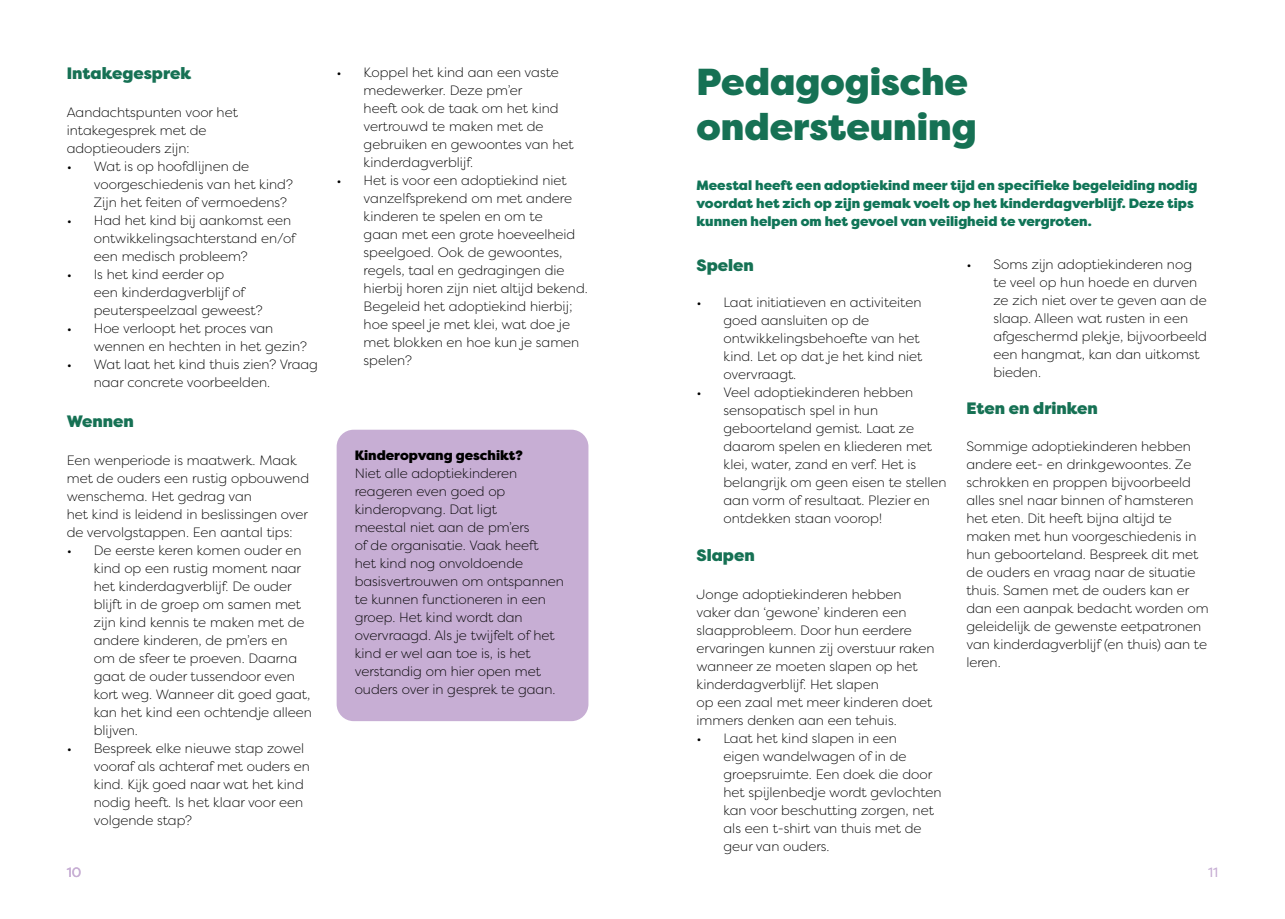
<style>
.page{position:relative;width:1285px;height:919px;background:#fff}
.page>*{position:absolute;margin:0;border:0;box-sizing:border-box;transform-origin:0 0}
.t1{font:900 37.5px/45px "Filson Pro";color:#167154}
.t2{font:900 16.5px "Filson Pro";color:#167154}
.t3{font:300 13.5px/18px "Filson Pro";color:#000}
.t4{font:900 13.5px/18px "Filson Pro";color:#107457}
.t5{font:900 13.5px "Filson Pro";color:#000}
.t6{font:13.5px "Filson Pro";color:#c7aed4}
</style>
<div class="page">
<div style="left:336px;top:429px;width:252px;height:292px;background:#c7aed4;border-radius:17px"></div>
<p class="t2" style="left:67px;top:63px;width:126px">Intakegesprek</p>
<p class="t3" style="left:67px;top:103px;width:172px">Aandachtspunten voor het intakegesprek met de adoptieouders zijn:</p>
<p class="t3" style="left:94px;top:157px;width:201px;text-indent:-27px">• Wat is op hoofdlijnen de voorgeschiedenis van het kind?<br>Zijn het feiten of vermoedens?</p>
<p class="t3" style="left:94px;top:211px;width:203px;text-indent:-27px">• Had het kind bij aankomst een ontwikkelingsachterstand en/of een medisch probleem?</p>
<p class="t3" style="left:94px;top:265px;width:170px;text-indent:-27px">• Is het kind eerder op<br>een kinderdagverblijf of peuterspeelzaal geweest?</p>
<p class="t3" style="left:94px;top:319px;width:214px;text-indent:-27px">• Hoe verloopt het proces van wennen en hechten in het gezin?</p>
<p class="t3" style="left:94px;top:355px;width:226px;text-indent:-27px">• Wat laat het kind thuis zien? Vraag naar concrete voorbeelden.</p>
<p class="t2" style="left:67px;top:411px;width:68px">Wennen</p>
<p class="t3" style="left:67px;top:451px;width:244px">Een wenperiode is maatwerk. Maak met de ouders een rustig opbouwend wenschema. Het gedrag van<br>het kind is leidend in beslissingen over de vervolgstappen. Een aantal tips:</p>
<p class="t3" style="left:94px;top:541px;width:220px;text-indent:-27px">• De eerste keren komen ouder en kind op een rustig moment naar het kinderdagverblijf. De ouder blijft in de groep om samen met zijn kind kennis te maken met de andere kinderen, de pm’ers en<br>om de sfeer te proeven. Daarna gaat de ouder tussendoor even kort weg. Wanneer dit goed gaat, kan het kind een ochtendje alleen blijven.</p>
<p class="t3" style="left:94px;top:738px;width:218px;text-indent:-27px">• Bespreek elke nieuwe stap zowel vooraf als achteraf met ouders en kind. Kijk goed naar wat het kind nodig heeft. Is het klaar voor een volgende stap?</p>
<p class="t3" style="left:363px;top:63px;width:211px;text-indent:-27px">• Koppel het kind aan een vaste medewerker. Deze pm’er<br>heeft ook de taak om het kind vertrouwd te maken met de gebruiken en gewoontes van het kinderdagverblijf.</p>
<p class="t3" style="left:363px;top:171px;width:226px;text-indent:-27px">• Het is voor een adoptiekind niet vanzelfsprekend om met andere kinderen te spelen en om te<br>gaan met een grote hoeveelheid speelgoed. Ook de gewoontes, regels, taal en gedragingen die hierbij horen zijn niet altijd bekend.<br>Begeleid het adoptiekind hierbij; hoe speel je met klei, wat doe je met blokken en hoe kun je samen spelen?</p>
<p class="t5" style="left:354px;top:447px;width:169px">Kinderopvang geschikt?</p>
<p class="t3" style="left:354px;top:464px;width:211px">Niet alle adoptiekinderen reageren even goed op kinderopvang. Dat ligt<br>meestal niet aan de pm’ers<br>of de organisatie. Vaak heeft<br>het kind nog onvoldoende basisvertrouwen om ontspannen te kunnen functioneren in een groep. Het kind wordt dan overvraagd. Als je twijfelt of het kind er wel aan toe is, is het verstandig om hier open met ouders over in gesprek te gaan.</p>
<h1 class="t1" style="left:696px;top:60px;width:282px">Pedagogische ondersteuning</h1>
<p class="t4" style="left:696px;top:176px;width:502px">Meestal heeft een adoptiekind meer tijd en specifieke begeleiding nodig voordat het zich op zijn gemak voelt op het kinderdagverblijf. Deze tips kunnen helpen om het gevoel van veiligheid te vergroten.</p>
<p class="t2" style="left:696px;top:255px;width:59px">Spelen</p>
<p class="t3" style="left:723px;top:293px;width:200px;text-indent:-27px">• Laat initiatieven en activiteiten goed aansluiten op de ontwikkelingsbehoefte van het kind. Let op dat je het kind niet overvraagt.</p>
<p class="t3" style="left:723px;top:383px;width:224px;text-indent:-27px">• Veel adoptiekinderen hebben sensopatisch spel in hun geboorteland gemist. Laat ze daarom spelen en kliederen met klei, water, zand en verf. Het is belangrijk om geen eisen te stellen aan vorm of resultaat. Plezier en ontdekken staan voorop!</p>
<p class="t2" style="left:696px;top:544px;width:60px">Slapen</p>
<p class="t3" style="left:696px;top:584px;width:239px">Jonge adoptiekinderen hebben vaker dan ‘gewone’ kinderen een slaapprobleem. Door hun eerdere ervaringen kunnen zij overstuur raken wanneer ze moeten slapen op het kinderdagverblijf. Het slapen<br>op een zaal met meer kinderen doet immers denken aan een tehuis.</p>
<p class="t3" style="left:723px;top:728px;width:219px;text-indent:-27px">• Laat het kind slapen in een<br>eigen wandelwagen of in de groepsruimte. Een doek die door het spijlenbedje wordt gevlochten kan voor beschutting zorgen, net als een t-shirt van thuis met de geur van ouders.</p>
<p class="t3" style="left:993px;top:254px;width:215px;text-indent:-27px">• Soms zijn adoptiekinderen nog te veel op hun hoede en durven ze zich niet over te geven aan de slaap. Alleen wat rusten in een afgeschermd plekje, bijvoorbeeld een hangmat, kan dan uitkomst bieden.</p>
<p class="t2" style="left:966px;top:398px;width:133px">Eten en drinken</p>
<p class="t3" style="left:966px;top:436px;width:244px">Sommige adoptiekinderen hebben andere eet- en drinkgewoontes. Ze schrokken en proppen bijvoorbeeld alles snel naar binnen of hamsteren het eten. Dit heeft bijna altijd te maken met hun voorgeschiedenis in hun geboorteland. Bespreek dit met de ouders en vraag naar de situatie thuis. Samen met de ouders kan er dan een aanpak bedacht worden om geleidelijk de gewenste eetpatronen van kinderdagverblijf (en thuis) aan te leren.</p>
<p class="t6" style="left:67px;top:863px;width:16px">10</p>
<p class="t6" style="left:1207px;top:863px;width:12px">11</p>
</div>
